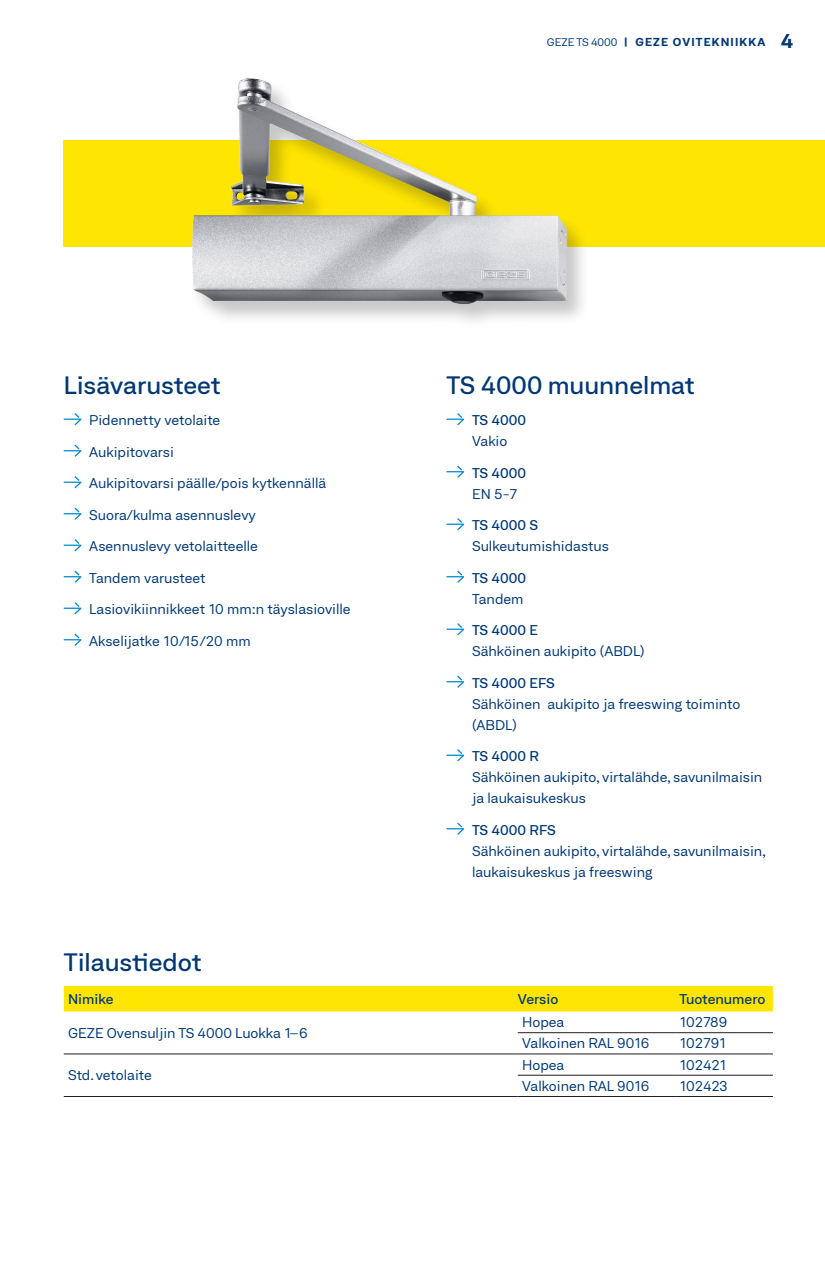
<style>
.page{position:relative;width:825px;height:1263px;background:#fff}
.page>*{position:absolute;margin:0;border:0;box-sizing:border-box;transform-origin:0 0}
.SUB_HEADLINE{font:500 expanded 24px "Neufile Grotesk";color:#013874}
.BULLET{font:expanded 13.5px/21px "Neufile Grotesk";color:#013874}
.TABLE_TEKST{font:expanded 13.5px "Neufile Grotesk";color:#013874}
.BULLET-2{font:500 expanded 13.5px/21px "Neufile Grotesk";color:#013874}
.TABLE_TEKST-2{font:500 expanded 13.5px "Neufile Grotesk";color:#013874}
.t1{font:700 expanded 11.25px "Neufile Grotesk";letter-spacing:.1em;color:#013874}
.s1{font-weight:400;font-size:10.5px}
.s2{font-size:19.5px}
.s3{font-weight:400}
.s4{font-weight:500}
</style>
<div class="page">
<div style="left:64px;top:141px;width:761px;height:106px;background:#ffe501"></div>
<div style="left:64px;top:986px;width:709px;height:25px;background:#ffe501"></div>
<hr style="left:518px;top:1032px;width:157px;height:1px;background:#231f20">
<hr style="left:675px;top:1032px;width:98px;height:1px;background:#231f20">
<hr style="left:64px;top:1054px;width:454px;height:1px;background:#231f20">
<hr style="left:518px;top:1054px;width:157px;height:1px;background:#231f20">
<hr style="left:675px;top:1054px;width:98px;height:1px;background:#231f20">
<hr style="left:518px;top:1075px;width:157px;height:1px;background:#231f20">
<hr style="left:675px;top:1075px;width:98px;height:1px;background:#231f20">
<hr style="left:64px;top:1096px;width:454px;height:1px;background:#231f20">
<hr style="left:518px;top:1096px;width:157px;height:1px;background:#231f20">
<hr style="left:675px;top:1096px;width:98px;height:1px;background:#231f20">
<img style="left:65px;top:78px;width:646px;height:243px">
<svg style="left:446px;top:413px;width:18px;height:12px"></svg>
<svg style="left:446px;top:466px;width:18px;height:12px"></svg>
<svg style="left:446px;top:518px;width:18px;height:12px"></svg>
<svg style="left:446px;top:571px;width:18px;height:12px"></svg>
<svg style="left:446px;top:623px;width:18px;height:12px"></svg>
<svg style="left:446px;top:676px;width:18px;height:12px"></svg>
<svg style="left:446px;top:749px;width:18px;height:12px"></svg>
<svg style="left:446px;top:823px;width:18px;height:12px"></svg>
<svg style="left:64px;top:413px;width:17px;height:12px"></svg>
<svg style="left:64px;top:445px;width:17px;height:12px"></svg>
<svg style="left:64px;top:476px;width:17px;height:12px"></svg>
<svg style="left:64px;top:508px;width:17px;height:12px"></svg>
<svg style="left:64px;top:539px;width:17px;height:12px"></svg>
<svg style="left:64px;top:571px;width:17px;height:12px"></svg>
<svg style="left:64px;top:602px;width:17px;height:12px"></svg>
<svg style="left:64px;top:634px;width:17px;height:12px"></svg>
<p class="t1" style="left:547px;top:35px;width:248px"><span class="s1">GEZE TS 4000</span> | GEZE OVITEKNIIKKA <span class="s2">4</span></p>
<p class="SUB_HEADLINE" style="left:64px;top:370px;width:158px">Lisävarusteet</p>
<p class="BULLET" style="left:89px;top:410px;width:133px">Pidennetty vetolaite</p>
<p class="BULLET" style="left:89px;top:441px;width:86px">Aukipitovarsi</p>
<p class="BULLET" style="left:89px;top:473px;width:238px">Aukipitovarsi päälle/pois kytkennällä</p>
<p class="BULLET" style="left:89px;top:504px;width:168px">Suora/kulma asennuslevy</p>
<p class="BULLET" style="left:89px;top:536px;width:170px">Asennuslevy vetolaitteelle</p>
<p class="BULLET" style="left:89px;top:567px;width:118px">Tandem varusteet</p>
<p class="BULLET" style="left:89px;top:599px;width:263px">Lasiovikiinnikkeet 10 mm:n täyslasioville</p>
<p class="BULLET" style="left:89px;top:630px;width:163px">Akselijatke 10/15/20 mm</p>
<p class="SUB_HEADLINE" style="left:446px;top:370px;width:250px">TS 4000 muunnelmat</p>
<p class="BULLET-2" style="left:472px;top:410px;width:56px">TS 4000<br><span class="s3">Vakio</span></p>
<p class="BULLET-2" style="left:472px;top:462px;width:56px">TS 4000<br><span class="s3">EN 5-7</span></p>
<p class="BULLET" style="left:472px;top:515px;width:138px"><span class="s4">TS 4000 S<br></span>Sulkeutumishidastus</p>
<p class="BULLET-2" style="left:472px;top:567px;width:56px">TS 4000<br><span class="s3">Tandem</span></p>
<p class="BULLET" style="left:472px;top:620px;width:174px"><span class="s4">TS 4000 E<br></span>Sähköinen aukipito (ABDL)</p>
<p class="BULLET" style="left:472px;top:672px;width:270px"><span class="s4">TS 4000 EFS<br></span>Sähköinen aukipito ja freeswing toiminto (ABDL)</p>
<p class="BULLET" style="left:472px;top:746px;width:292px"><span class="s4">TS 4000 R<br></span>Sähköinen aukipito, virtalähde, savunilmaisin ja laukaisukeskus</p>
<p class="BULLET" style="left:472px;top:819px;width:296px"><span class="s4">TS 4000 RFS<br></span>Sähköinen aukipito, virtalähde, savunilmaisin, laukaisukeskus ja freeswing</p>
<p class="SUB_HEADLINE" style="left:64px;top:947px;width:139px">Tilaustiedot</p>
<p class="TABLE_TEKST-2" style="left:68px;top:990px;width:47px">Nimike</p>
<p class="TABLE_TEKST-2" style="left:518px;top:990px;width:42px">Versio</p>
<p class="TABLE_TEKST-2" style="left:679px;top:990px;width:88px">Tuotenumero</p>
<p class="TABLE_TEKST" style="left:68px;top:1024px;width:241px">GEZE Ovensuljin TS 4000 Luokka 1–6</p>
<p class="TABLE_TEKST" style="left:522px;top:1014px;width:44px">Hopea</p>
<p class="TABLE_TEKST" style="left:679px;top:1014px;width:50px">102789</p>
<p class="TABLE_TEKST" style="left:522px;top:1035px;width:129px">Valkoinen RAL 9016</p>
<p class="TABLE_TEKST" style="left:679px;top:1035px;width:48px">102791</p>
<p class="TABLE_TEKST" style="left:68px;top:1067px;width:85px">Std. vetolaite</p>
<p class="TABLE_TEKST" style="left:522px;top:1056px;width:44px">Hopea</p>
<p class="TABLE_TEKST" style="left:679px;top:1056px;width:48px">102421</p>
<p class="TABLE_TEKST" style="left:522px;top:1077px;width:129px">Valkoinen RAL 9016</p>
<p class="TABLE_TEKST" style="left:679px;top:1077px;width:50px">102423</p>
</div>
